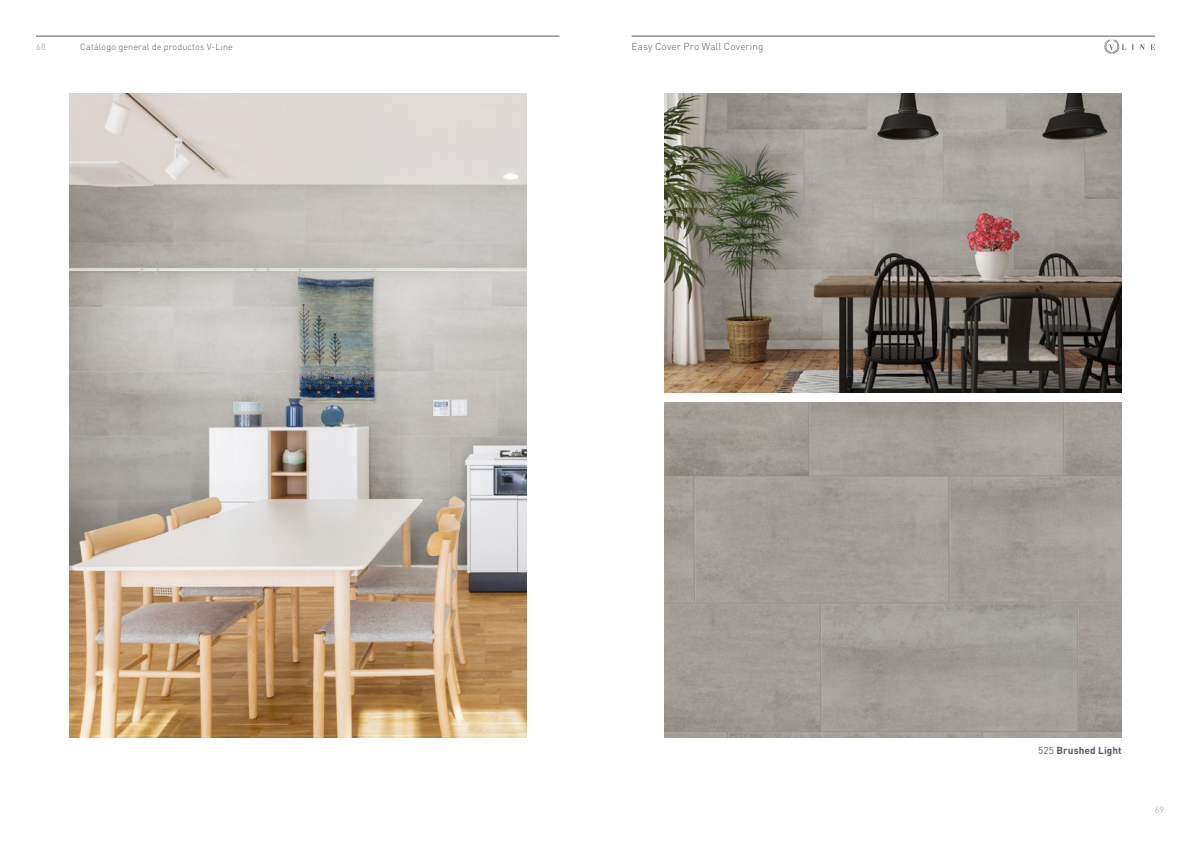
<style>
.page{position:relative;width:1191px;height:842px;background:#fff}
.page>*{position:absolute;margin:0;border:0;box-sizing:border-box;transform-origin:0 0}
.t1{font:300 10px "DIN Pro";letter-spacing:.01em;color:#5a5a5b}
.t2{font:700 10px "DIN Pro";letter-spacing:.01em;color:#5a5a5b}
.t3{font:300 9px "DIN Pro";letter-spacing:.01em;color:#5a5a5b}
.t4{font:9px "DIN Pro";color:#b2b1b1}
.s1{font-weight:400}
</style>
<div class="page">
<img style="left:665px;top:94px;width:456px;height:299px">
<img style="left:665px;top:403px;width:456px;height:335px">
<img style="left:69px;top:94px;width:457px;height:644px">
<hr style="left:631px;top:36px;width:524px;height:1px;background:#5a5a5b">
<svg style="left:1104px;top:39px;width:51px;height:15px"></svg>
<hr style="left:36px;top:36px;width:523px;height:1px;background:#5a5a5b">
<p class="t4" style="left:36px;top:40px;width:11px">68</p>
<p class="t3" style="left:80px;top:40px;width:154px">Catálogo general de productos V-Line</p>
<p class="t1" style="left:631px;top:39px;width:133px">Easy Cover Pro Wall Covering</p>
<p class="t2" style="left:1038px;top:744px;width:85px"><span class="s1">525</span> Brushed Light</p>
<p class="t4" style="left:1155px;top:803px;width:11px">69</p>
</div>
